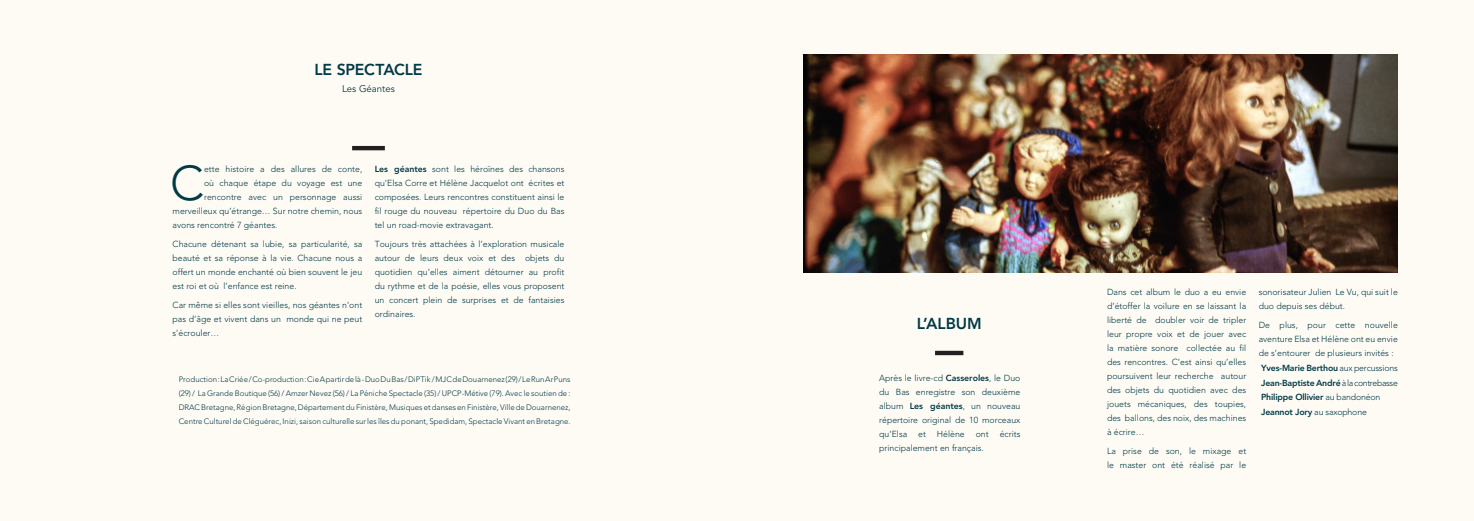
<style>
.page{position:relative;width:1474px;height:521px;background:#fff}
.page>*{position:absolute;margin:0;border:0;box-sizing:border-box;transform-origin:0 0}
.P_10pts_Light{font:300 48.3px "Avenir";color:#013b47}
.H1_Main1{font:800 15.75px "Avenir";letter-spacing:-.01em;color:#013b47}
.H3_Text1{font:9.62px "Avenir";color:#013b47}
.P_10pts_Light-2{font:300 8.75px/14px "Avenir";color:#013b47;text-align:justify}
.P_10pts_Light-3{font:800 8.75px "Avenir";letter-spacing:-.02em;color:#013b47}
.P_10pts_Light-4{font:300 7.88px/14px "Avenir";color:#013b47;text-align:justify}
.s1{font-weight:800}
.s2{font-weight:300}
</style>
<div class="page">
<div style="left:0;top:0;width:788px;height:521px;background:#fefbf5"></div>
<div style="left:676px;top:0;width:797px;height:521px;background:#fefbf5"></div>
<hr style="left:935px;top:351px;width:28px;height:4px;background:#231f20">
<hr style="left:352px;top:146px;width:33px;height:4px;background:#231f20">
<img style="left:803px;top:55px;width:594px;height:218px">
<p class="H1_Main1" style="left:314px;top:60px;width:110px">LE SPECTACLE</p>
<p class="H3_Text1" style="left:342px;top:83px;width:54px">Les Géantes</p>
<p class="P_10pts_Light" style="left:170px;top:155px;width:36px">C</p>
<p class="P_10pts_Light-2" style="left:204px;top:162px;width:160px">ette histoire a des allures de conte,</p>
<p class="P_10pts_Light-2" style="left:204px;top:176px;width:160px">où chaque étape du voyage est une</p>
<p class="P_10pts_Light-2" style="left:204px;top:190px;width:160px">rencontre avec un personnage aussi</p>
<p class="P_10pts_Light-2" style="left:172px;top:204px;width:191px">merveilleux qu’étrange… Sur notre chemin, nous</p>
<p class="P_10pts_Light-2" style="left:172px;top:218px;width:106px">avons rencontré 7 géantes.</p>
<p class="P_10pts_Light-2" style="left:172px;top:237px;width:191px">Chacune détenant sa lubie, sa particularité, sa beauté et sa réponse à la vie. Chacune nous a offert un monde enchanté où bien souvent le jeu est roi et où l’enfance est reine.</p>
<p class="P_10pts_Light-2" style="left:172px;top:298px;width:191px">Car même si elles sont vieilles, nos géantes n’ont pas d’âge et vivent dans un monde qui ne peut s’écrouler…</p>
<p class="P_10pts_Light-2" style="left:375px;top:162px;width:191px"><span class="s1">Les géantes</span> sont les héroïnes des chansons qu’Elsa Corre et Hélène Jacquelot ont écrites et composées. Leurs rencontres constituent ainsi le fil rouge du nouveau répertoire du Duo du Bas tel un road-movie extravagant.</p>
<p class="P_10pts_Light-2" style="left:375px;top:237px;width:191px">Toujours très attachées à l’exploration musicale autour de leurs deux voix et des objets du quotidien qu’elles aiment détourner au profit du rythme et de la poésie, elles vous proposent un concert plein de surprises et de fantaisies ordinaires.</p>
<p class="P_10pts_Light-4" style="left:179px;top:372px;width:393px">Production : La Criée / Co-production : Cie A partir de là - Duo Du Bas / DiPTik / MJC de Douarnenez (29) / Le Run Ar Puns (29) / La Grande Boutique (56) / Amzer Nevez (56) / La Péniche Spectacle (35) / UPCP-Métive (79). Avec le soutien de :<br>DRAC Bretagne, Région Bretagne, Département du Finistère, Musiques et danses en Finistère, Ville de Douarnenez, Centre Culturel de Cléguérec, Inizi, saison culturelle sur les îles du ponant, Spedidam, Spectacle Vivant en Bretagne.</p>
<p class="H1_Main1" style="left:916px;top:314px;width:66px">L’ALBUM</p>
<p class="P_10pts_Light-2" style="left:879px;top:371px;width:143px">Après le livre-cd <span class="s1">Casseroles</span>, le Duo du Bas enregistre son deuxième album <span class="s1">Les géantes</span>, un nouveau répertoire original de 10 morceaux qu’Elsa et Hélène ont écrits principalement en français.</p>
<p class="P_10pts_Light-2" style="left:1107px;top:285px;width:141px">Dans cet album le duo a eu envie d’étoffer la voilure en se laissant la liberté de doubler voir de tripler leur propre voix et de jouer avec la matière sonore collectée au fil des rencontres. C’est ainsi qu’elles poursuivent leur recherche autour des objets du quotidien avec des jouets mécaniques, des toupies, des ballons, des noix, des machines à écrire…</p>
<p class="P_10pts_Light-2" style="left:1107px;top:444px;width:141px">La prise de son, le mixage et le master ont été réalisé par le</p>
<p class="P_10pts_Light-2" style="left:1258px;top:285px;width:141px">sonorisateur Julien Le Vu, qui suit le duo depuis ses début.</p>
<p class="P_10pts_Light-2" style="left:1258px;top:318px;width:141px">De plus, pour cette nouvelle aventure Elsa et Hélène ont eu envie de s’entourer de plusieurs invités :</p>
<p class="P_10pts_Light-3" style="left:1261px;top:363px;width:138px">Yves-Marie Berthou <span class="s2">aux percussions</span></p>
<p class="P_10pts_Light-3" style="left:1261px;top:377px;width:138px">Jean-Baptiste André <span class="s2">à la contrebasse</span></p>
<p class="P_10pts_Light-3" style="left:1261px;top:392px;width:121px">Philippe Ollivier <span class="s2">au bandonéon</span></p>
<p class="P_10pts_Light-3" style="left:1261px;top:406px;width:107px">Jeannot Jory <span class="s2">au saxophone</span></p>
</div>
